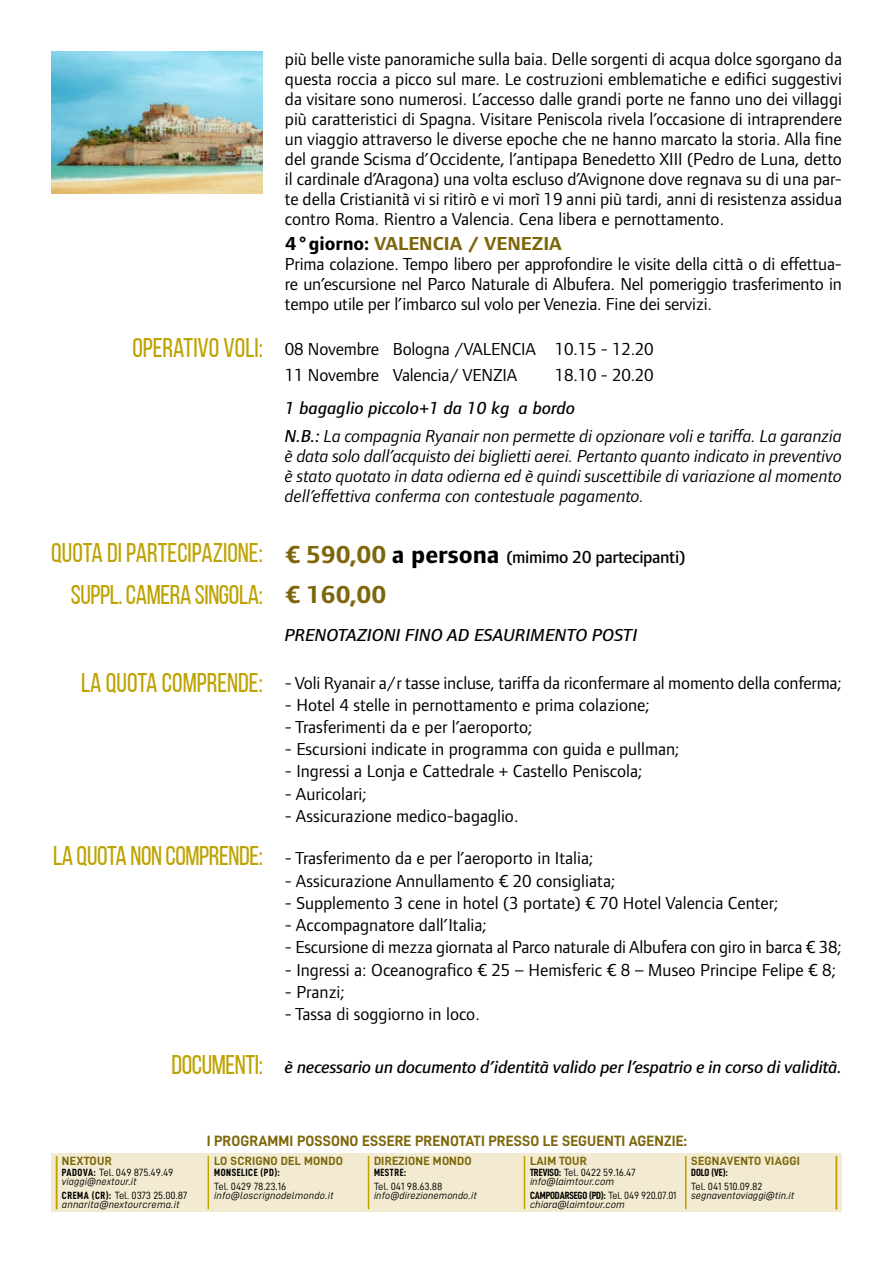
<style>
.page{position:relative;width:893px;height:1263px;background:#fff}
.page>*{position:absolute;margin:0;border:0;box-sizing:border-box;transform-origin:0 0}
.t1{font:27px/41.2px "Bebas Neue";letter-spacing:-.015em;color:#bda200;text-align:right}
.t2{font:700 25.5px "Foundry Form Sans OT2";color:#7d660b}
.t3{font:700 19.5px "Foundry Form Sans OT2";color:#7d660b}
.t4{font:18px/20.1px "Foundry Form Sans OT2";color:#000;text-align:justify}
.t5{font:italic 18px/20.1px "Foundry Form Sans OT2";color:#000;text-align:justify}
.t6{font:18px "Foundry Form Sans OT2 Med Ita";letter-spacing:-.01em;color:#000}
.t7{font:500 18px "Foundry Form Sans OT2";letter-spacing:-.02em;color:#000}
.t8{font:15px "D DIN Bold";letter-spacing:.01em;color:#7d660b}
.t9{font:12px "D DIN Bold";letter-spacing:.02em;color:#7d660b}
.t10{font:10.5px "D DIN Italic";letter-spacing:.01em;color:#000}
.t11{font:10.5px "D DIN";color:#000}
.t12{font:10.5px "D DIN Condensed Bold";color:#000}
.t13{font:10.5px "D DIN Condensed Bold";letter-spacing:.05em;color:#000}
.s1{color:#000}
.s2{font-family:"Foundry Form Sans OT2 Med Ita";font-style:normal}
.s3{font-weight:700;font-size:25.5px;color:#7d660b}
.s4{font-weight:700;font-size:25.5px}
.s5{font-family:"D DIN Condensed Bold"}
.s6{font-family:"D DIN"}
</style>
<div class="page">
<div style="left:51px;top:1153px;width:791px;height:59px;background:#f3ebd1"></div>
<hr style="left:56px;top:1156px;width:1px;height:53px;background:#bda200">
<hr style="left:524px;top:1156px;width:1px;height:53px;background:#bda200">
<hr style="left:685px;top:1156px;width:1px;height:53px;background:#bda200">
<hr style="left:836px;top:1156px;width:1px;height:53px;background:#bda200">
<hr style="left:368px;top:1156px;width:1px;height:53px;background:#bda200">
<hr style="left:208px;top:1156px;width:1px;height:53px;background:#bda200">
<img style="left:51px;top:51px;width:212px;height:142px">
<h1 class="t1" style="left:132px;top:327px;width:132px">OPERATIVO VOLI:</h1>
<h1 class="t1" style="left:51px;top:532px;width:213px">QUOTA DI PARTECIPAZIONE:<br>SUPPL. CAMERA SINGOLA:</h1>
<h1 class="t1" style="left:81px;top:662px;width:183px">LA QUOTA COMPRENDE:</h1>
<h1 class="t1" style="left:53px;top:835px;width:211px">LA QUOTA NON COMPRENDE:</h1>
<h1 class="t1" style="left:171px;top:1044px;width:93px">DOCUMENTI:</h1>
<p class="t4" style="left:285px;top:47px;width:559px">più belle viste panoramiche sulla baia. Delle sorgenti di acqua dolce sgorgano da questa roccia a picco sul mare. Le costruzioni emblematiche e edifici suggestivi da visitare sono numerosi. L’accesso dalle grandi porte ne fanno uno dei villaggi più caratteristici di Spagna. Visitare Peniscola rivela l’occasione di intraprendere un viaggio attraverso le diverse epoche che ne hanno marcato la storia. Alla fine del grande Scisma d’Occidente, l’antipapa Benedetto XIII (Pedro de Luna, detto il cardinale d’Aragona) una volta escluso d’Avignone dove regnava su di una par&shy;te della Cristianità vi si ritirò e vi morì 19 anni più tardi, anni di resistenza assidua contro Roma. Rientro a Valencia. Cena libera e pernottamento.</p>
<p class="t3" style="left:285px;top:229px;width:279px"><span class="s1">4°giorno:</span> VALENCIA / VENEZIA</p>
<p class="t4" style="left:285px;top:253px;width:558px">Prima colazione. Tempo libero per approfondire le visite della città o di effettua&shy;re un’escursione nel Parco Naturale di Albufera. Nel pomeriggio trasferimento in tempo utile per l’imbarco sul volo per Venezia. Fine dei servizi.</p>
<p class="t4" style="left:285px;top:336px;width:370px;line-height:25.2px">08 Novembre Bologna /VALENCIA 10.15 - 12.20<br>11 Novembre Valencia/ VENZIA</p>
<p class="t4" style="left:555px;top:363px;width:100px">18.10 - 20.20</p>
<p class="t6" style="left:285px;top:394px;width:292px">1 bagaglio piccolo+1 da 10 kg a bordo</p>
<p class="t5" style="left:285px;top:425px;width:559px"><span class="s2">N.B.:</span> La compagnia Ryanair non permette di opzionare voli e tariffa. La garanzia è data solo dall’acquisto dei biglietti aerei. Pertanto quanto indicato in preventivo è stato quotato in data odierna ed è quindi suscettibile di variazione al momento dell’effettiva conferma con contestuale pagamento.</p>
<p class="t7" style="left:285px;top:544px;width:402px"><span class="s3">€ 590,00</span> <span class="s4">a persona</span> (mimimo 20 partecipanti)</p>
<h2 class="t2" style="left:285px;top:575px;width:103px">€ 160,00</h2>
<p class="t6" style="left:285px;top:622px;width:354px">PRENOTAZIONI FINO AD ESAURIMENTO POSTI</p>
<p class="t4" style="left:285px;top:671px;width:559px">- Voli Ryanair a/r tasse incluse, tariffa da riconfermare al momento della conferma;</p>
<p class="t4" style="left:285px;top:693px;width:367px">- Hotel 4 stelle in pernottamento e prima colazione;</p>
<p class="t4" style="left:285px;top:716px;width:249px">- Trasferimenti da e per l’aeroporto;</p>
<p class="t4" style="left:285px;top:738px;width:396px">- Escursioni indicate in programma con guida e pullman;</p>
<p class="t4" style="left:285px;top:760px;width:359px">- Ingressi a Lonja e Cattedrale + Castello Peniscola;</p>
<p class="t4" style="left:285px;top:782px;width:83px">- Auricolari;</p>
<p class="t4" style="left:285px;top:805px;width:235px">- Assicurazione medico-bagaglio.</p>
<p class="t4" style="left:285px;top:847px;width:310px">- Trasferimento da e per l’aeroporto in Italia;</p>
<p class="t4" style="left:285px;top:869px;width:332px">- Assicurazione Annullamento € 20 consigliata;</p>
<p class="t4" style="left:285px;top:892px;width:495px">- Supplemento 3 cene in hotel (3 portate) € 70 Hotel Valencia Center;</p>
<p class="t4" style="left:285px;top:914px;width:204px">- Accompagnatore dall’Italia;</p>
<p class="t4" style="left:285px;top:936px;width:559px">- Escursione di mezza giornata al Parco naturale di Albufera con giro in barca € 38;</p>
<p class="t4" style="left:285px;top:958px;width:553px">- Ingressi a: Oceanografico € 25 – Hemisferic € 8 – Museo Principe Felipe € 8;</p>
<p class="t4" style="left:285px;top:980px;width:61px">- Pranzi;</p>
<p class="t4" style="left:285px;top:1003px;width:196px">- Tassa di soggiorno in loco.</p>
<p class="t6" style="left:285px;top:1054px;width:559px">è necessario un documento d’identità valido per l’espatrio e in corso di validità.</p>
<p class="t9" style="left:62px;top:1154px;width:51px">NEXTOUR</p>
<p class="t11" style="left:62px;top:1167px;width:113px"><span class="s5">PADOVA:</span> Tel. 049 875.49.49</p>
<p class="t10" style="left:62px;top:1176px;width:76px">viaggi@nextour.it</p>
<p class="t11" style="left:62px;top:1189px;width:127px"><span class="s5">CREMA (CR):</span> Tel. 0373 25.00.87</p>
<p class="t10" style="left:62px;top:1198px;width:119px">annarita@nextourcrema.it</p>
<p class="t8" style="left:207px;top:1133px;width:482px">I PROGRAMMI POSSONO ESSERE PRENOTATI PRESSO LE SEGUENTI AGENZIE:</p>
<p class="t9" style="left:214px;top:1154px;width:130px">LO SCRIGNO DEL MONDO</p>
<p class="t13" style="left:214px;top:1167px;width:67px">MONSELICE (PD):</p>
<p class="t11" style="left:214px;top:1180px;width:74px">Tel. 0429 78.23.16</p>
<p class="t10" style="left:214px;top:1189px;width:121px">info@loscrignodelmondo.it</p>
<p class="t9" style="left:374px;top:1154px;width:99px">DIREZIONE MONDO</p>
<p class="t12" style="left:374px;top:1167px;width:34px">MESTRE:</p>
<p class="t11" style="left:374px;top:1180px;width:70px">Tel. 041 98.63.88</p>
<p class="t10" style="left:374px;top:1189px;width:104px">info@direzionemondo.it</p>
<p class="t9" style="left:530px;top:1154px;width:59px">LAIM TOUR</p>
<p class="t11" style="left:530px;top:1167px;width:107px"><span class="s5">TREVISO:</span> Tel. 0422 59.16.47</p>
<p class="t10" style="left:530px;top:1176px;width:86px">info@laimtour.com</p>
<p class="t12" style="left:530px;top:1189px;width:148px">CAMPODARSEGO (PD): <span class="s6">Tel. 049 920.07.01</span></p>
<p class="t10" style="left:530px;top:1198px;width:96px">chiara@laimtour.com</p>
<p class="t9" style="left:691px;top:1154px;width:110px">SEGNAVENTO VIAGGI</p>
<p class="t12" style="left:691px;top:1167px;width:38px">DOLO (VE):</p>
<p class="t11" style="left:691px;top:1180px;width:73px">Tel. 041 510.09.82</p>
<p class="t10" style="left:691px;top:1189px;width:105px">segnaventoviaggi@tin.it</p>
</div>
